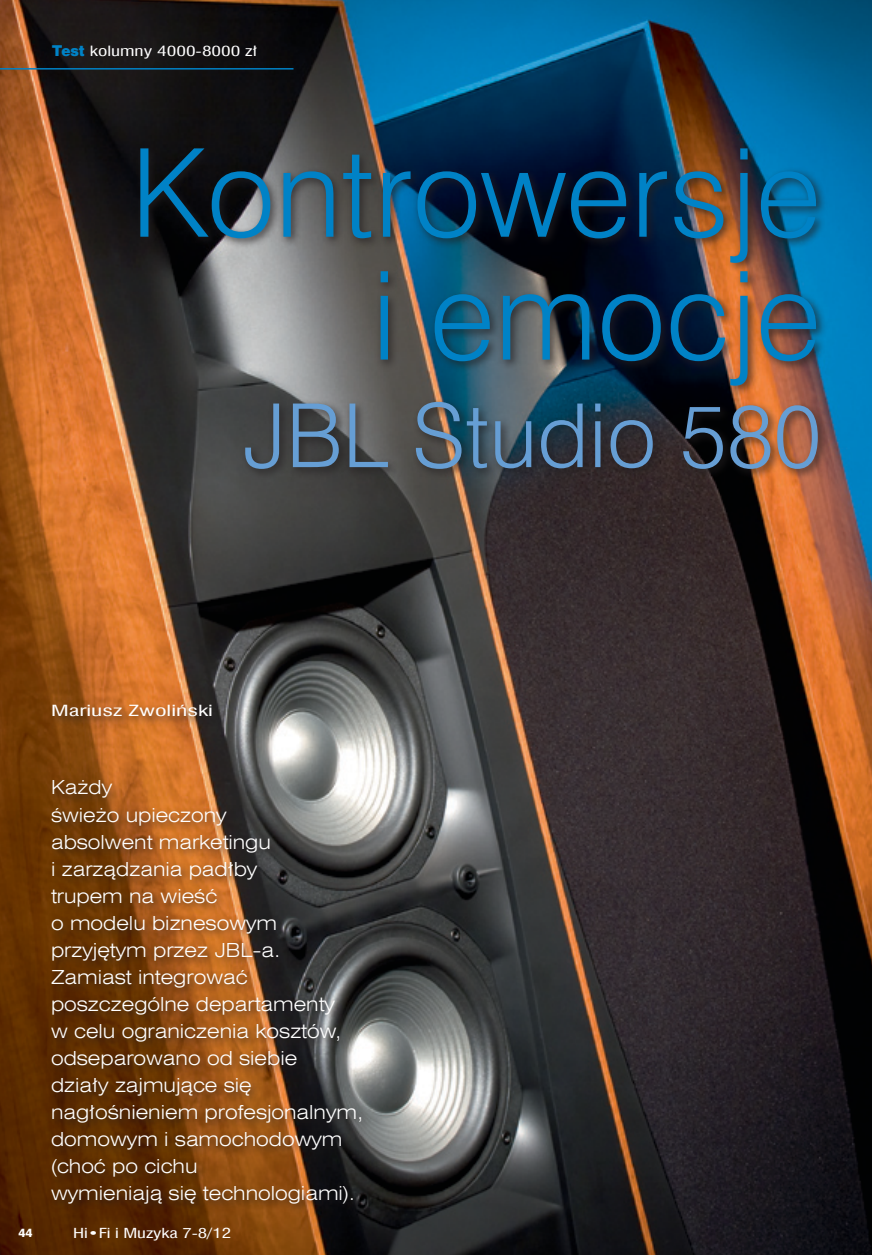
<style>
.page{position:relative;width:872px;height:1255px;background:#fff}
.page>*{position:absolute;margin:0;border:0;box-sizing:border-box;transform-origin:0 0}
.t1{font:122.85px/122.9px "Swis 721 Lt EU";color:#0082c6;text-align:right}
.t2{font:88.35px "Swis 721 Lt EU";color:#669ed4}
.t3{font:19.5px/27px "Swis 721 Lt Ex EU";color:#fff}
.t4{font:15px "Swis 721 Cn EU";color:#fff;scale:1.6 1}
.t5{font:13.8px "Swis 721 Cn EU";color:#fff;scale:1.4 1}
.t6{font:13.5px "Swis 721 Cn EU";letter-spacing:-.005em;color:#fff;scale:1.4 1}
.t7{font:12px "Swis 721 Hv EU";color:#fff}
.s1{font-family:"Swis 721 Blk 2 EU";color:#0082c6}
</style>
<div class="page">
<img style="left:0;top:0;width:872px;height:1254px">
<hr style="left:0;top:68px;width:293px;height:2px;background:#0082c6">
<div style="left:135px;top:143px;width:693px;height:337px;background:#231f20;opacity:.75"></div>
<div style="left:46px;top:775px;width:325px;height:438px;background:#231f20;opacity:.75"></div>
<div style="left:47px;top:700px;width:175px;height:27px;background:#231f20;opacity:.75"></div>
<p class="t5" style="left:52px;top:41px;width:148px"><span class="s1">Test</span> kolumny 4000-8000 zł</p>
<h1 class="t1" style="left:130px;top:134px;width:692px">Kontrowersje i emocje</h1>
<h2 class="t2" style="left:243px;top:382px;width:579px">JBL Studio 580</h2>
<p class="t4" style="left:51px;top:701px;width:103px">Mariusz Zwoliński</p>
<p class="t3" style="left:51px;top:774px;width:314px">Każdy<br>świeżo upieczony<br>absolwent marketingu<br>i zarządzania padłby<br>trupem na wieść<br>o modelu biznesowym przyjętym przez JBL-a.<br>Zamiast integrować poszczególne departamenty<br>w celu ograniczenia kosztów, odseparowano od siebie<br>działy zajmujące się nagłośnieniem profesjonalnym, domowym i samochodowym (choć po cichu<br>wymieniają się technologiami).</p>
<p class="t7" style="left:18px;top:1225px;width:16px">44</p>
<p class="t6" style="left:73px;top:1224px;width:114px">Hi•Fi i Muzyka 7-8/12</p>
</div>
